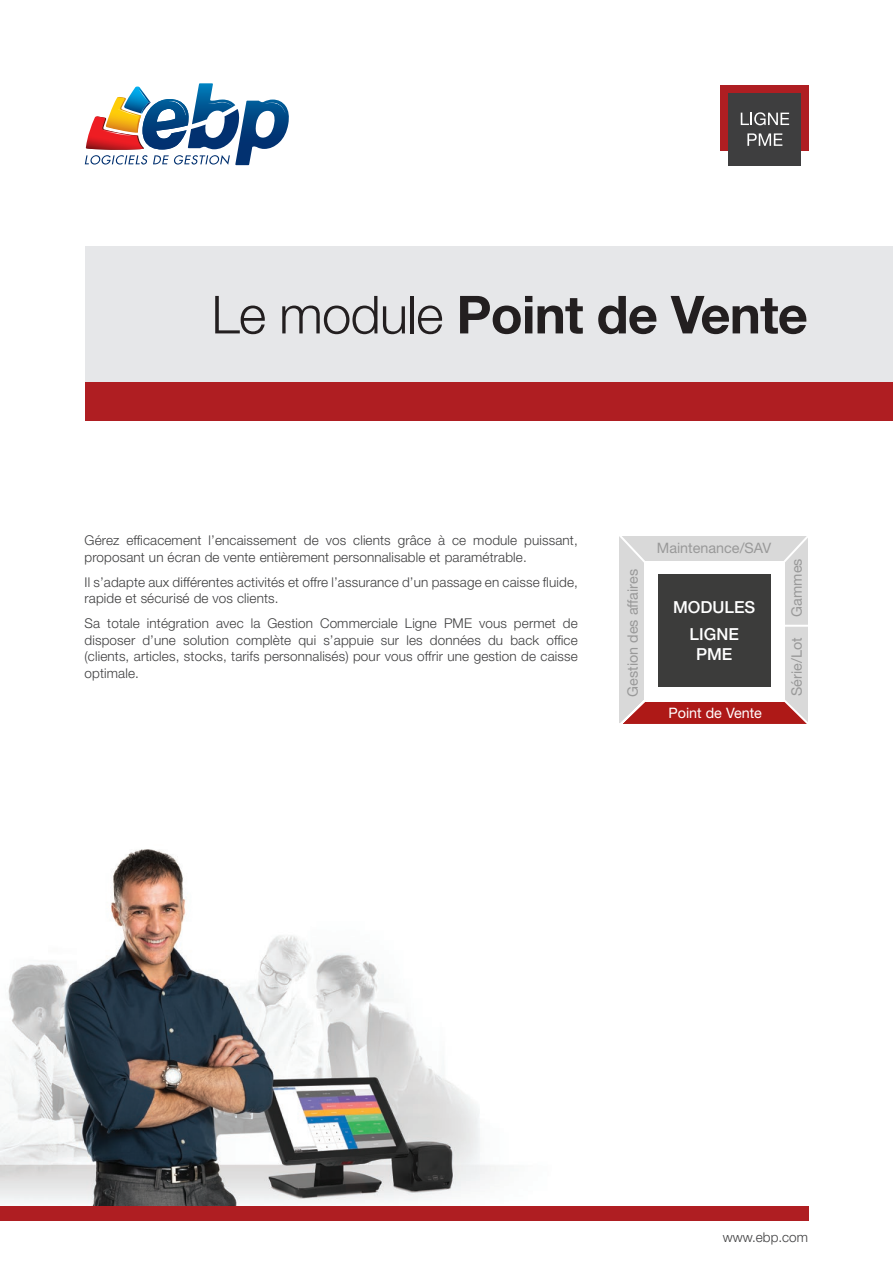
<style>
.page{position:relative;width:893px;height:1263px;background:#fff}
.page>*{position:absolute;margin:0;border:0;box-sizing:border-box;transform-origin:0 0}
.t1{font:700 52.5px "Helvetica Neue LT Std";letter-spacing:-.015em;color:#231f20}
.t2{font:500 16.65px/26.7px "Helvetica Neue LT Std";color:#fff;text-align:center}
.t3{font:14.4px "Helvetica Neue LT Std";color:#999}
.t4{font:14.4px "Helvetica Neue LT Std";color:#fff}
.t5{font:300 13.5px/16.5px "Helvetica Neue LT Std";letter-spacing:.01em;color:#3e3e3f}
.s1{font-weight:300}
</style>
<div class="page">
<img style="left:0;top:849px;width:496px;height:357px">
<div style="left:620px;top:536px;width:188px;height:187px;background:#d9d9d9"></div>
<div style="left:644px;top:561px;width:141px;height:140px;background:#fff"></div>
<div style="left:658px;top:574px;width:113px;height:113px;background:#3c3c3b"></div>
<hr style="left:781px;top:625px;width:27px;height:2px;background:#fff">
<svg style="left:620px;top:536px;width:25px;height:26px"></svg>
<svg style="left:784px;top:536px;width:24px;height:26px"></svg>
<svg style="left:620px;top:700px;width:188px;height:24px;background:#ba4543"></svg>
<svg style="left:85px;top:83px;width:204px;height:82px"></svg>
<div style="left:721px;top:85px;width:88px;height:66px;background:#af1e22"></div>
<div style="left:729px;top:93px;width:72px;height:72px;background:#3e3e3f"></div>
<svg style="left:741px;top:112px;width:48px;height:13px"></svg>
<svg style="left:747px;top:133px;width:35px;height:13px"></svg>
<div style="left:85px;top:247px;width:808px;height:153px;background:#e6e7e9"></div>
<div style="left:85px;top:383px;width:808px;height:38px;background:#af1e22"></div>
<div style="left:0;top:1206px;width:809px;height:14px;background:#af1e22"></div>
<h1 class="t1" style="left:211px;top:282px;width:598px"><span class="s1">Le module</span> Point de Vente</h1>
<p class="t5" style="left:85px;top:532px;width:495px">Gérez efficacement l’encaissement de vos clients grâce à ce module puissant, proposant un écran de vente entièrement personnalisable et paramétrable.</p>
<p class="t5" style="left:85px;top:574px;width:495px">Il s’adapte aux différentes activités et offre l’assurance d’un passage en caisse fluide, rapide et sécurisé de vos clients.</p>
<p class="t5" style="left:85px;top:615px;width:495px;text-align:justify">Sa totale intégration avec la Gestion Commerciale Ligne PME vous permet de disposer d’une solution complète qui s’appuie sur les données du back office (clients, articles, stocks, tarifs personnalisés) pour vous offrir une gestion de caisse optimale.</p>
<p class="t3" style="left:624px;top:697px;width:129px;rotate:-90deg">Gestion des affaires</p>
<p class="t3" style="left:657px;top:539px;width:116px">Maintenance/SAV</p>
<p class="t2" style="left:673px;top:594px;width:84px">MODULES<br>LIGNE</p>
<p class="t2" style="left:696px;top:640px;width:38px">PME</p>
<p class="t4" style="left:668px;top:704px;width:95px">Point de Vente</p>
<p class="t3" style="left:788px;top:616px;width:60px;rotate:-90deg">Gammes</p>
<p class="t3" style="left:788px;top:696px;width:60px;rotate:-90deg">Série/Lot</p>
<p class="t5" style="left:723px;top:1229px;width:87px">www.ebp.com</p>
</div>
